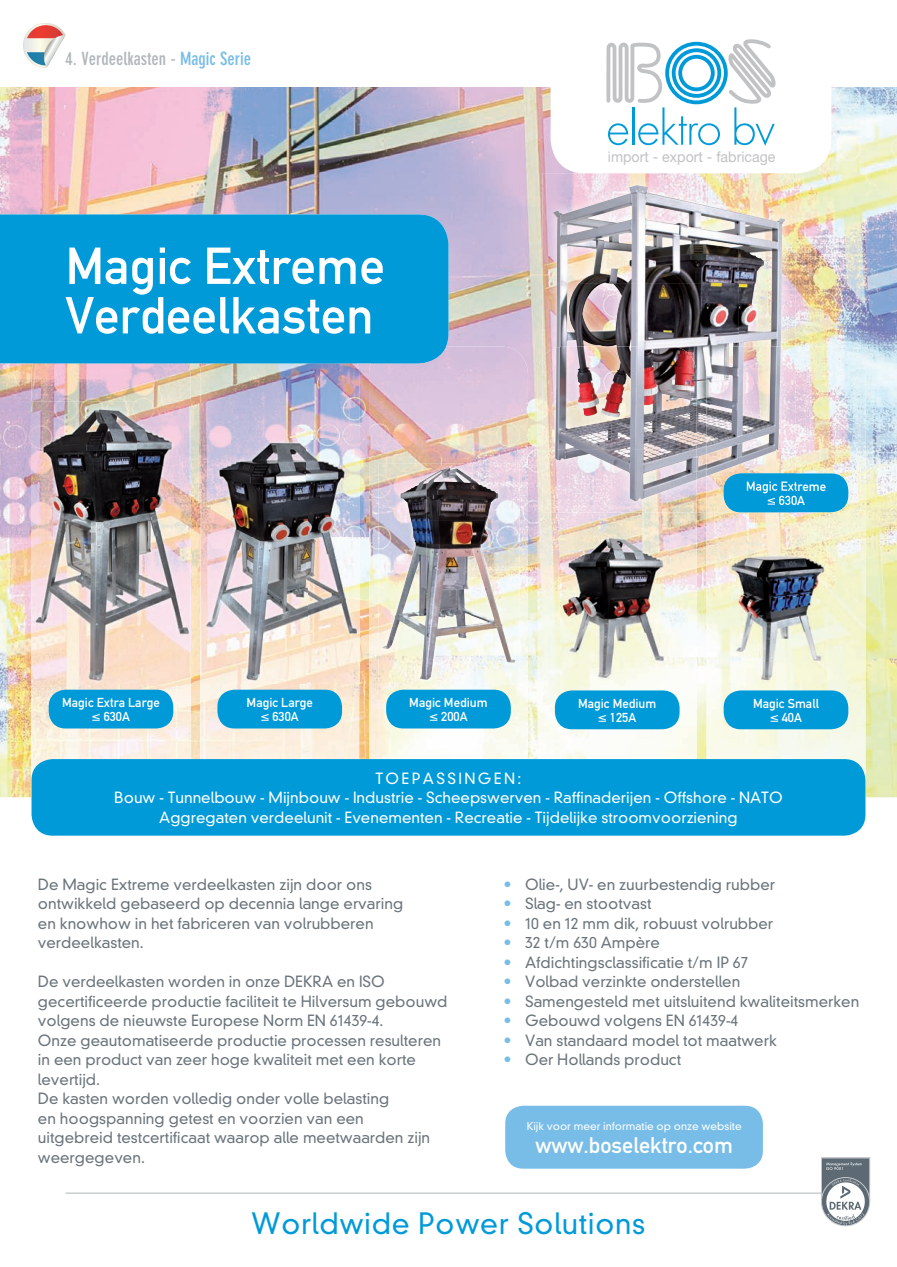
<style>
.page{position:relative;width:897px;height:1267px;background:#fff}
.page>*{position:absolute;margin:0;border:0;box-sizing:border-box;transform-origin:0 0}
.t1{font:51px/49.5px "DIN Mittelschrift Alternate";color:#fff}
.t2{font:300 28.5px "DIN Neuzeit Grotesk";letter-spacing:.02em;color:#009ad9}
.t3{font:22.2px "DIN Mittelschrift";color:#fff}
.t4{font:700 condensed 18px "DIN Neuzeit Grotesk";color:#b2b7bb}
.t5{font:300 15px/19.5px "DIN Neuzeit Grotesk";color:#6a747b}
.t6{font:300 15px/19.5px "DIN Neuzeit Grotesk";color:#fff;text-align:center}
.t7{font:14.85px "Helvetica Neue";color:#c1c2c4;scale:.96 1}
.t8{font:12.75px/14.2px "DIN Mittelschrift Alternate";color:#fff;text-align:center}
.t9{font:300 10.65px "DIN Neuzeit Grotesk";color:#fff}
.s1{color:#78bde8}
</style>
<div class="page">
<img style="left:0;top:87px;width:896px;height:710px">
<div style="left:550px;top:31px;width:281px;height:142px;background:#fff;border-radius:34px"></div>
<svg style="left:606px;top:39px;width:169px;height:107px"></svg>
<div style="left:505px;top:1105px;width:257px;height:63px;background:#78bde8;border-radius:18px"></div>
<div style="left:0;top:214px;width:448px;height:149px;background:#009ad9"></div>
<hr style="left:66px;top:1192px;width:765px;height:1px;background:#b2b7bb">
<div style="left:821px;top:1157px;width:48px;height:43px;background:#5d6973"></div>
<div style="left:821px;top:1157px;width:48px;height:44px;border:1px solid #cacbcf"></div>
<svg style="left:821px;top:1177px;width:48px;height:48px"></svg>
<div style="left:821px;top:1177px;width:48px;height:48px;border:1px solid #cacbcf;border-radius:50%"></div>
<hr style="left:821px;top:1157px;width:48px;height:1px;background:#cacbcf">
<svg style="left:826px;top:1162px;width:35px;height:8px"></svg>
<svg style="left:826px;top:1178px;width:38px;height:47px"></svg>
<svg style="left:369px;top:835px;width:159px;height:1px"></svg>
<img style="left:369px;top:346px;width:159px;height:413px">
<svg style="left:370px;top:346px;width:76px;height:17px"></svg>
<svg style="left:537px;top:835px;width:159px;height:1px"></svg>
<img style="left:537px;top:357px;width:159px;height:402px">
<svg style="left:706px;top:818px;width:159px;height:18px"></svg>
<img style="left:706px;top:346px;width:159px;height:430px">
<img style="left:32px;top:363px;width:158px;height:38px">
<div style="left:33px;top:346px;width:155px;height:17px;background:#009ad9"></div>
<svg style="left:32px;top:818px;width:158px;height:18px"></svg>
<img style="left:32px;top:685px;width:158px;height:91px">
<img style="left:200px;top:363px;width:159px;height:78px">
<div style="left:202px;top:346px;width:155px;height:17px;background:#009ad9"></div>
<svg style="left:200px;top:835px;width:159px;height:1px"></svg>
<img style="left:200px;top:683px;width:159px;height:76px">
<img style="left:29px;top:401px;width:3px;height:284px">
<img style="left:190px;top:401px;width:4px;height:40px">
<img style="left:32px;top:401px;width:105px;height:3px">
<img style="left:137px;top:401px;width:53px;height:284px">
<img style="left:32px;top:684px;width:106px;height:1px">
<img style="left:190px;top:404px;width:3px;height:280px">
<img style="left:32px;top:404px;width:106px;height:280px">
<img style="left:202px;top:683px;width:157px;height:1px">
<img style="left:202px;top:439px;width:157px;height:2px">
<img style="left:192px;top:441px;width:176px;height:242px">
<div style="left:217px;top:689px;width:125px;height:39px;background:#009ad9;border-radius:17px"></div>
<div style="left:386px;top:689px;width:124px;height:39px;background:#009ad9;border-radius:17px"></div>
<div style="left:49px;top:689px;width:124px;height:39px;background:#009ad9;border-radius:17px"></div>
<div style="left:555px;top:690px;width:124px;height:39px;background:#009ad9;border-radius:17px"></div>
<div style="left:723px;top:690px;width:125px;height:39px;background:#009ad9;border-radius:17px"></div>
<div style="left:723px;top:473px;width:125px;height:39px;background:#009ad9;border-radius:17px"></div>
<img style="left:560px;top:524px;width:37px;height:40px">
<img style="left:597px;top:524px;width:36px;height:12px">
<img style="left:633px;top:524px;width:37px;height:40px">
<img style="left:560px;top:564px;width:1px;height:81px">
<img style="left:668px;top:564px;width:2px;height:81px">
<img style="left:560px;top:645px;width:37px;height:41px">
<img style="left:597px;top:683px;width:36px;height:3px">
<img style="left:633px;top:645px;width:37px;height:41px">
<img style="left:561px;top:536px;width:107px;height:147px">
<img style="left:729px;top:547px;width:49px;height:135px">
<img style="left:778px;top:547px;width:49px;height:45px">
<img style="left:826px;top:592px;width:1px;height:45px">
<img style="left:729px;top:682px;width:49px;height:1px">
<img style="left:826px;top:637px;width:1px;height:45px">
<img style="left:778px;top:553px;width:48px;height:129px">
<div style="left:32px;top:759px;width:833px;height:76px;background:#009ad9;border-radius:21px"></div>
<img style="left:542px;top:174px;width:253px;height:48px">
<img style="left:542px;top:222px;width:14px;height:126px">
<img style="left:785px;top:222px;width:10px;height:124px">
<img style="left:696px;top:479px;width:10px;height:33px">
<img style="left:542px;top:348px;width:51px;height:164px">
<img style="left:593px;top:501px;width:52px;height:11px">
<img style="left:645px;top:501px;width:51px;height:11px">
<img style="left:706px;top:346px;width:89px;height:166px">
<img style="left:723px;top:473px;width:72px;height:39px">
<img style="left:746px;top:481px;width:49px;height:12px">
<svg style="left:767px;top:497px;width:7px;height:7px"></svg>
<img style="left:775px;top:495px;width:20px;height:10px">
<img style="left:552px;top:185px;width:186px;height:98px">
<img style="left:738px;top:213px;width:47px;height:133px">
<img style="left:556px;top:283px;width:182px;height:98px">
<img style="left:696px;top:381px;width:10px;height:98px">
<img style="left:555px;top:346px;width:141px;height:155px">
<img style="left:706px;top:346px;width:74px;height:130px">
<img style="left:378px;top:463px;width:94px;height:44px">
<img style="left:472px;top:463px;width:47px;height:88px">
<img style="left:378px;top:507px;width:29px;height:89px">
<img style="left:488px;top:551px;width:31px;height:45px">
<img style="left:378px;top:596px;width:141px;height:88px">
<img style="left:400px;top:478px;width:26px;height:43px">
<img style="left:426px;top:468px;width:45px;height:53px">
<img style="left:471px;top:478px;width:27px;height:43px">
<img style="left:407px;top:521px;width:81px;height:53px">
<img style="left:392px;top:574px;width:110px;height:52px">
<img style="left:382px;top:626px;width:89px;height:53px">
<img style="left:471px;top:626px;width:44px;height:36px">
<svg style="left:23px;top:23px;width:43px;height:45px"></svg>
<p class="t4" style="left:66px;top:48px;width:187px">4. Verdeelkasten - <span class="s1">Magic Serie</span></p>
<h1 class="t1" style="left:66px;top:241px;width:321px">Magic Extreme<br>Verdeelkasten</h1>
<p class="t7" style="left:607px;top:148px;width:176px">import - export - fabricage</p>
<p class="t8" style="left:62px;top:695px;width:99px">Magic Extra Large ≤ 630A</p>
<p class="t8" style="left:578px;top:696px;width:80px">Magic Medium ≤ 125A</p>
<p class="t8" style="left:753px;top:696px;width:67px">Magic Small ≤ 40A</p>
<p class="t8" style="left:246px;top:695px;width:68px">Magic Large ≤ 630A</p>
<p class="t8" style="left:409px;top:695px;width:80px">Magic Medium ≤ 200A</p>
<p class="t6" style="left:114px;top:768px;width:669px">TOEPASSINGEN:<br>Bouw - Tunnelbouw - Mijnbouw - Industrie - Scheepswerven - Raffinaderijen - Offshore - NATO<br>Aggregaten verdeelunit - Evenementen - Recreatie - Tijdelijke stroomvoorziening</p>
<p class="t5" style="left:38px;top:874px;width:367px">De Magic Extreme verdeelkasten zijn door ons ontwikkeld gebaseerd op decennia lange ervaring en knowhow in het fabriceren van volrubberen verdeelkasten.</p>
<p class="t5" style="left:38px;top:972px;width:411px">De verdeelkasten worden in onze DEKRA en ISO gecertificeerde productie faciliteit te Hilversum gebouwd volgens de nieuwste Europese Norm EN 61439-4.<br>Onze geautomatiseerde productie processen resulteren in een product van zeer hoge kwaliteit met een korte levertijd.<br>De kasten worden volledig onder volle belasting<br>en hoogspanning getest en voorzien van een<br>uitgebreid testcertificaat waarop alle meetwaarden zijn weergegeven.</p>
<p class="t5" style="left:503px;top:874px;width:273px"><span class="s1">•</span> Olie-, UV- en zuurbestendig rubber</p>
<p class="t5" style="left:503px;top:894px;width:149px"><span class="s1">•</span> Slag- en stootvast</p>
<p class="t5" style="left:503px;top:913px;width:271px"><span class="s1">•</span> 10 en 12 mm dik, robuust volrubber</p>
<p class="t5" style="left:503px;top:933px;width:158px"><span class="s1">•</span> 32 t/m 630 Ampère</p>
<p class="t5" style="left:503px;top:952px;width:246px"><span class="s1">•</span> Afdichtingsclassificatie t/m IP 67</p>
<p class="t5" style="left:503px;top:972px;width:238px"><span class="s1">•</span> Volbad verzinkte onderstellen</p>
<p class="t5" style="left:503px;top:991px;width:357px"><span class="s1">•</span> Samengesteld met uitsluitend kwaliteitsmerken</p>
<p class="t5" style="left:503px;top:1011px;width:236px"><span class="s1">•</span> Gebouwd volgens EN 61439-4</p>
<p class="t5" style="left:503px;top:1030px;width:274px"><span class="s1">•</span> Van standaard model tot maatwerk</p>
<p class="t5" style="left:503px;top:1050px;width:179px"><span class="s1">•</span> Oer Hollands product</p>
<p class="t9" style="left:526px;top:1119px;width:216px">Kijk voor meer informatie op onze website</p>
<h3 class="t3" style="left:535px;top:1131px;width:199px">www.boselektro.com</h3>
<h2 class="t2" style="left:251px;top:1205px;width:395px">Worldwide Power Solutions</h2>
</div>
